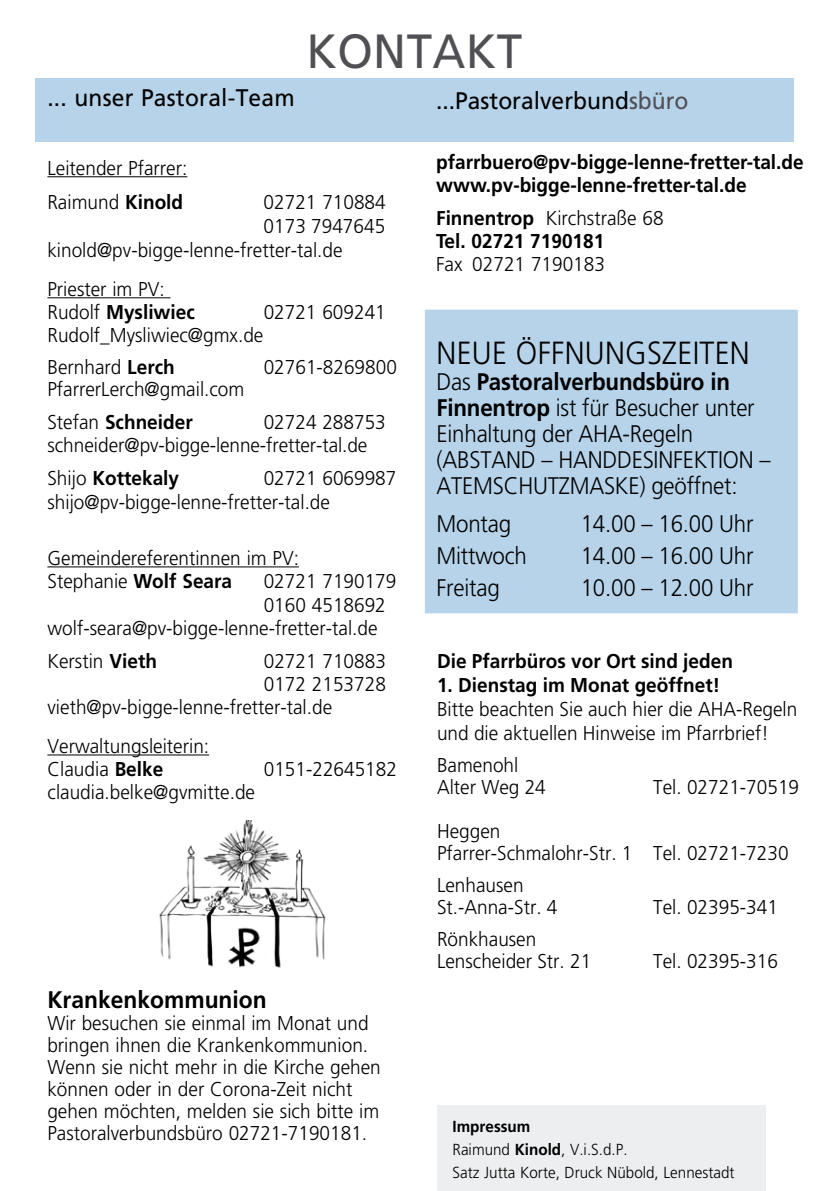
<style>
.page{position:relative;width:840px;height:1191px;background:#fff}
.page>*{position:absolute;margin:0;border:0;box-sizing:border-box;transform-origin:0 0}
.t1{font:48px "Frutiger";letter-spacing:.01em;color:#504f53;scale:.95 1}
.t2{font:300 32px "Frutiger";letter-spacing:.01em;color:#000;scale:.93 1}
.t3{font:300 24px/26px "Frutiger";letter-spacing:-.01em;color:#000;scale:.93 1}
.t4{font:24px "Frutiger";color:#000;scale:.95 1}
.t5{font:700 24px "Frutiger";color:#000;scale:.95 1}
.t6{font:300 20px/22px "Frutiger";color:#000;scale:.95 1}
.t7{font:700 20px/23px "Frutiger";color:#000;scale:.95 1}
.t8{font:300 16px/23px "Frutiger";color:#000;scale:.95 1}
.s1{color:#504f53}
.s2{font-weight:700}
.s3{font-weight:300}
</style>
<div class="page">
<div style="left:437px;top:1105px;width:328px;height:86px;background:#edeeef"></div>
<div style="left:422px;top:308px;width:377px;height:307px;background:#b6d3e9;border:2px solid #fff"></div>
<div style="left:35px;top:78px;width:758px;height:64px;background:#b6d3e9"></div>
<hr style="left:47px;top:176px;width:140px;height:1px;background:#000">
<hr style="left:47px;top:297px;width:123px;height:1px;background:#000">
<hr style="left:47px;top:566px;width:252px;height:1px;background:#000">
<hr style="left:47px;top:754px;width:162px;height:1px;background:#000">
<img style="left:159px;top:821px;width:167px;height:147px">
<p class="t4" style="left:47px;top:83px;width:262px">... unser Pastoral-Team</p>
<h1 class="t1" style="left:306px;top:24px;width:228px">KONTAKT</h1>
<p class="t4" style="left:436px;top:86px;width:267px">...Pastoralverbund<span class="s1">sbüro</span></p>
<p class="t6" style="left:47px;top:151px;width:149px;line-height:34px">Leitender Pfarrer:<br>Raimund <span class="s2">Kinold</span></p>
<p class="t6" style="left:263px;top:191px;width:130px">02721 710884</p>
<p class="t6" style="left:263px;top:215px;width:129px">0173 7947645</p>
<p class="t6" style="left:47px;top:239px;width:312px">kinold@pv-bigge-lenne-fretter-tal.de</p>
<p class="t6" style="left:47px;top:277px;width:157px;line-height:23px">Priester im PV:<br>Rudolf <span class="s2">Mysliwiec</span></p>
<p class="t6" style="left:263px;top:301px;width:130px">02721 609241</p>
<p class="t6" style="left:47px;top:319px;width:229px;line-height:32px">Rudolf_Mysliwiec@gmx.de<br>Bernhard <span class="s2">Lerch</span></p>
<p class="t6" style="left:263px;top:356px;width:142px">02761-8269800</p>
<p class="t6" style="left:47px;top:372px;width:209px;line-height:33px">PfarrerLerch@gmail.com<br>Stefan <span class="s2">Schneider</span></p>
<p class="t6" style="left:47px;top:410px;width:357px;line-height:23px;text-indent:216px">02724 288753 schneider@pv-bigge-lenne-fretter-tal.de</p>
<p class="t7" style="left:47px;top:466px;width:140px"><span class="s3">Shijo</span> Kottekaly</p>
<p class="t6" style="left:47px;top:466px;width:368px;line-height:24px;text-indent:216px">02721 6069987 shijo@pv-bigge-lenne-fretter-tal.de</p>
<p class="t6" style="left:47px;top:546px;width:266px;line-height:23px">Gemeindereferentinnen im PV:<br>Stephanie <span class="s2">Wolf Seara</span></p>
<p class="t6" style="left:263px;top:570px;width:141px">02721 7190179</p>
<p class="t6" style="left:263px;top:594px;width:130px">0160 4518692</p>
<p class="t6" style="left:47px;top:617px;width:349px">wolf-seara@pv-bigge-lenne-fretter-tal.de</p>
<p class="t6" style="left:47px;top:650px;width:117px">Kerstin <span class="s2">Vieth</span></p>
<p class="t6" style="left:263px;top:650px;width:130px">02721 710883</p>
<p class="t6" style="left:263px;top:673px;width:130px">0172 2153728</p>
<p class="t6" style="left:47px;top:696px;width:301px">vieth@pv-bigge-lenne-fretter-tal.de</p>
<p class="t6" style="left:47px;top:734px;width:171px;line-height:23px">Verwaltungsleiterin:<br>Claudia <span class="s2">Belke</span></p>
<p class="t6" style="left:263px;top:758px;width:142px">0151-22645182</p>
<p class="t6" style="left:48px;top:781px;width:220px">claudia.belke@gvmitte.de</p>
<p class="t5" style="left:47px;top:985px;width:232px">Krankenkommunion</p>
<p class="t6" style="left:47px;top:1011px;width:352px">Wir besuchen sie einmal im Monat und bringen ihnen die Krankenkommunion.<br>Wenn sie nicht mehr in die Kirche gehen können oder in der Corona-Zeit nicht gehen möchten, melden sie sich bitte im Pastoralverbundsbüro 02721-7190181.</p>
<p class="t7" style="left:436px;top:150px;width:388px">pfarrbuero@pv-bigge-lenne-fretter-tal.de www.pv-bigge-lenne-fretter-tal.de</p>
<p class="t7" style="left:436px;top:206px;width:241px">Finnentrop <span class="s3">Kirchstraße 68<br></span>Tel. 02721 7190181</p>
<p class="t6" style="left:436px;top:253px;width:179px">Fax 02721 7190183</p>
<h2 class="t2" style="left:436px;top:335px;width:338px">NEUE ÖFFNUNGSZEITEN</h2>
<p class="t3" style="left:436px;top:368px;width:360px">Das <span class="s2">Pastoralverbundsbüro in<br>Finnentrop</span> ist für Besucher unter<br>Einhaltung der AHA-Regeln (ABSTAND – HANDDESINFEKTION –<br>ATEMSCHUTZMASKE) geöffnet:</p>
<p class="t3" style="left:436px;top:510px;width:82px">Montag</p>
<p class="t3" style="left:580px;top:510px;width:187px">14.00 – 16.00 Uhr</p>
<p class="t3" style="left:436px;top:542px;width:98px">Mittwoch</p>
<p class="t3" style="left:580px;top:542px;width:187px">14.00 – 16.00 Uhr</p>
<p class="t3" style="left:436px;top:574px;width:69px">Freitag</p>
<p class="t3" style="left:580px;top:574px;width:187px">10.00 – 12.00 Uhr</p>
<p class="t7" style="left:437px;top:649px;width:313px">Die Pfarrbüros vor Ort sind jeden</p>
<p class="t7" style="left:437px;top:673px;width:299px">1. Dienstag im Monat geöffnet!</p>
<p class="t6" style="left:437px;top:697px;width:380px;line-height:24px">Bitte beachten Sie auch hier die AHA-Regeln und die aktuellen Hinweise im Pfarrbrief!</p>
<p class="t6" style="left:437px;top:754px;width:116px">Bamenohl<br>Alter Weg 24</p>
<p class="t6" style="left:653px;top:776px;width:155px">Tel. 02721-70519</p>
<p class="t6" style="left:437px;top:820px;width:371px">Heggen<br>Pfarrer-Schmalohr-Str. 1 Tel. 02721-7230</p>
<p class="t6" style="left:437px;top:874px;width:128px">Lenhausen<br>St.-Anna-Str. 4</p>
<p class="t6" style="left:653px;top:896px;width:133px">Tel. 02395-341</p>
<p class="t6" style="left:437px;top:928px;width:164px">Rönkhausen<br>Lenscheider Str. 21</p>
<p class="t6" style="left:653px;top:950px;width:133px">Tel. 02395-316</p>
<p class="t8" style="left:452px;top:1114px;width:298px"><span class="s2">Impressum<br></span>Raimund <span class="s2">Kinold</span>, V.i.S.d.P.<br>Satz Jutta Korte, Druck Nübold, Lennestadt</p>
</div>
